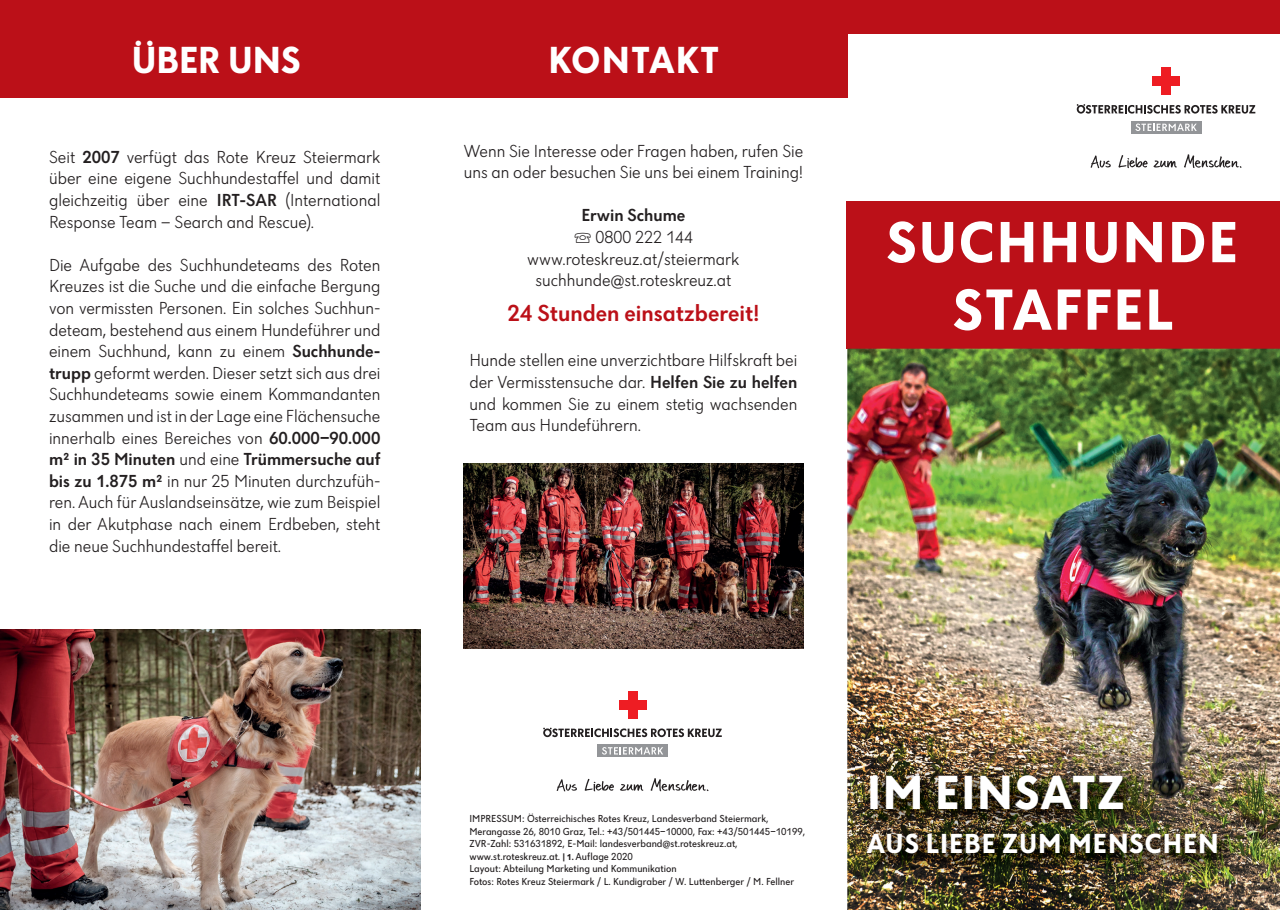
<style>
.page{position:relative;width:1280px;height:910px;background:#fff}
.page>*{position:absolute;margin:0;border:0;box-sizing:border-box;transform-origin:0 0}
.t1{font:700 60px/67.5px "Dunant";letter-spacing:.035em;color:#fff;text-align:center}
.t2{font:700 49.5px "Dunant";letter-spacing:.035em;color:#fff}
.t3{font:700 39px "Dunant";color:#fff}
.t4{font:700 39px "Dunant";letter-spacing:.035em;color:#fff}
.t5{font:700 28.5px "Dunant";letter-spacing:.035em;color:#fff}
.t6{font:500 24px "Dunant";color:#bb1018}
.t7{font:300 18px/21.6px "Dunant";color:#231f20;text-align:justify}
.t8{font:10.5px/12.6px "Dunant";color:#231f20}
.s1{font-weight:500}
.s2{font-family:"Dunant Signs";font-weight:400}
.s3{font-weight:700;font-size:8.85px}
</style>
<div class="page">
<div style="left:0;top:0;width:1280px;height:33px;background:#bb1018"></div>
<img style="left:1090px;top:154px;width:152px;height:15px">
<div style="left:1161px;top:67px;width:10px;height:28px;background:#ee1d23"></div>
<div style="left:1152px;top:76px;width:28px;height:10px;background:#ee1d23"></div>
<svg style="left:1077px;top:104px;width:178px;height:10px"></svg>
<div style="left:1131px;top:121px;width:70px;height:13px;background:#939598"></div>
<svg style="left:1135px;top:124px;width:62px;height:7px"></svg>
<img style="left:556px;top:778px;width:153px;height:14px">
<div style="left:628px;top:691px;width:9px;height:27px;background:#ee1d23"></div>
<div style="left:619px;top:700px;width:27px;height:9px;background:#ee1d23"></div>
<svg style="left:543px;top:728px;width:179px;height:9px"></svg>
<div style="left:597px;top:744px;width:71px;height:13px;background:#939598"></div>
<svg style="left:602px;top:747px;width:61px;height:8px"></svg>
<div style="left:846px;top:201px;width:434px;height:148px;background:#bb1018"></div>
<div style="left:0;top:0;width:847px;height:97px;background:#bb1018"></div>
<img style="left:847px;top:349px;width:433px;height:561px">
<img style="left:855px;top:764px;width:386px;height:113px">
<img style="left:463px;top:463px;width:341px;height:186px">
<img style="left:0;top:629px;width:421px;height:281px">
<h3 class="t3" style="left:132px;top:37px;width:170px">ÜBER UNS</h3>
<h3 class="t4" style="left:548px;top:37px;width:172px">KONTAKT</h3>
<p class="t7" style="left:49px;top:146px;width:333px">Seit <span class="s1">2007</span> verfügt das Rote Kreuz Steiermark über eine eigene Suchhundestaffel und damit gleichzeitig über eine <span class="s1">IRT-SAR</span> (International Response Team – Search and Rescue).</p>
<p class="t7" style="left:49px;top:254px;width:333px">Die Aufgabe des Suchhundeteams des Roten Kreuzes ist die Suche und die einfache Bergung von vermissten Personen. Ein solches Suchhun&shy;deteam, bestehend aus einem Hundeführer und einem Suchhund, kann zu einem <span class="s1">Suchhunde&shy;trupp</span> geformt werden. Dieser setzt sich aus drei Suchhundeteams sowie einem Kommandanten zusammen und ist in der Lage eine Flächensuche innerhalb eines Bereiches von <span class="s1">60.000−90.000 m² in 35 Minuten</span> und eine <span class="s1">Trümmersuche auf bis zu 1.875 m²</span> in nur 25 Minuten durchzufüh&shy;ren. Auch für Auslandseinsätze, wie zum Beispiel in der Akutphase nach einem Erdbeben, steht die neue Suchhundestaffel bereit.</p>
<p class="t7" style="left:463px;top:140px;width:341px">Wenn Sie Interesse oder Fragen haben, rufen Sie uns an oder besuchen Sie uns bei einem Training!</p>
<p class="t7" style="left:527px;top:205px;width:214px;text-align:center"><span class="s1">Erwin Schume<br></span><span class="s2">u</span> 0800 222 144 www.roteskreuz.at/steiermark suchhunde@st.roteskreuz.at</p>
<h3 class="t6" style="left:508px;top:299px;width:253px">24 Stunden einsatzbereit!</h3>
<p class="t7" style="left:469px;top:350px;width:329px">Hunde stellen eine unverzichtbare Hilfskraft bei der Vermisstensuche dar. <span class="s1">Helfen Sie zu helfen </span>und kommen Sie zu einem stetig wachsenden Team aus Hundeführern.</p>
<h1 class="t1" style="left:886px;top:208px;width:353px">SUCHHUNDE<br>STAFFEL</h1>
<p class="t8" style="left:469px;top:812px;width:337px">IMPRESSUM: Österreichisches Rotes Kreuz, Landesverband Steiermark, Merangasse 26, 8010 Graz, Tel.: +43/501445−10000, Fax: +43/501445−10199, ZVR-Zahl: 531631892, E-Mail: landesverband@st.roteskreuz.at, www.st.roteskreuz.at. <span class="s3">| 1.</span> Auflage 2020<br>Layout: Abteilung Marketing und Kommunikation<br>Fotos: Rotes Kreuz Steiermark / L. Kundigraber / W. Luttenberger / M. Fellner</p>
<h2 class="t2" style="left:867px;top:764px;width:259px">IM EINSATZ</h2>
<h3 class="t5" style="left:867px;top:827px;width:354px">AUS LIEBE ZUM MENSCHEN</h3>
</div>
